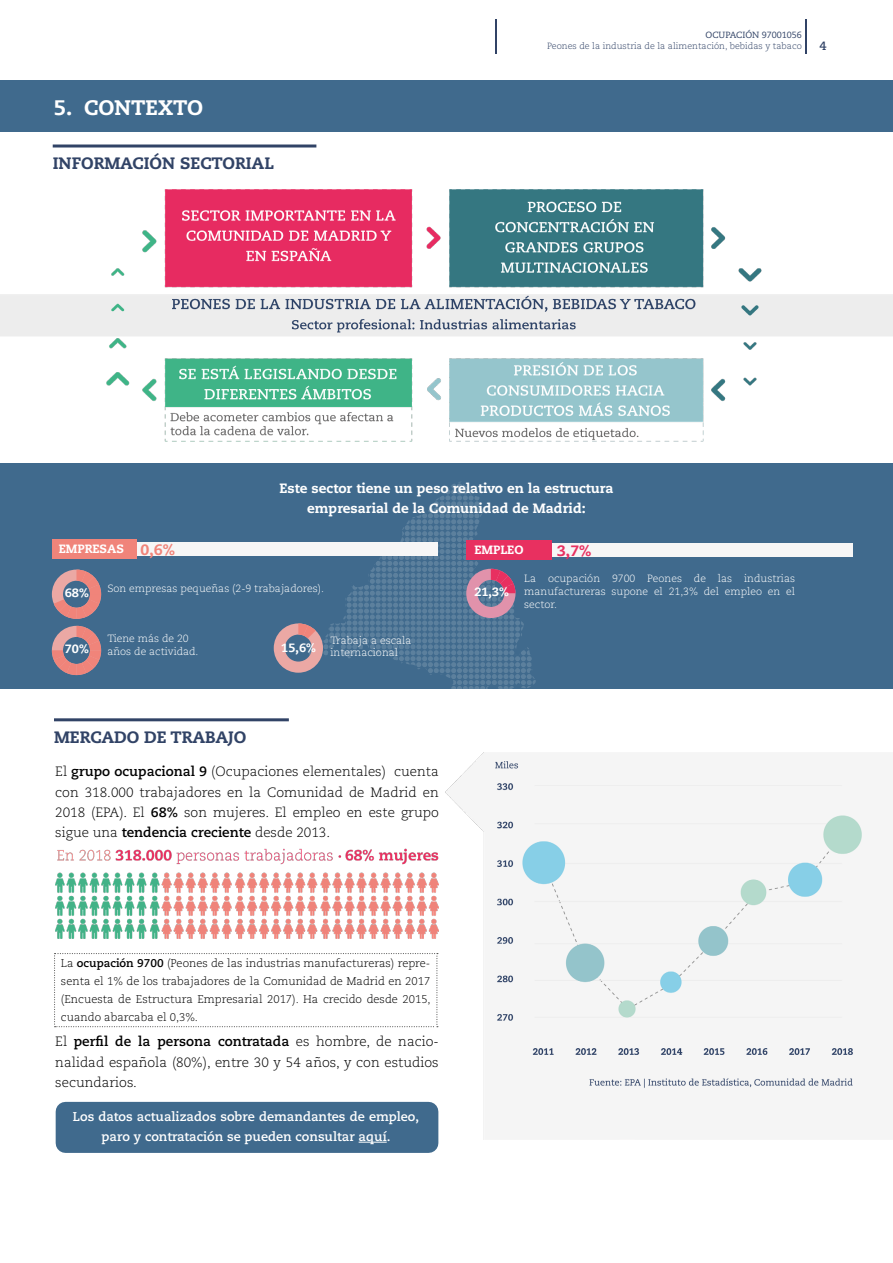
<style>
.page{position:relative;width:893px;height:1263px;background:#fff}
.page>*{position:absolute;margin:0;border:0;box-sizing:border-box;transform-origin:0 0}
.t1{font:800 21px "Caecilia LT Std";color:#fff}
.t2{font:800 16.5px "Caecilia LT Std";color:#314366}
.t3{font:800 15px "Caecilia LT Std";color:#e83060}
.t4{font:300 13.5px/20.2px "Caecilia LT Std";color:#000;text-align:justify}
.t5{font:800 13.5px/20.2px "Caecilia LT Std";color:#fff;text-align:center}
.t6{font:700 12.75px/20.2px "Caecilia LT Std";color:#fff;text-align:center}
.t7{font:800 12px "Caecilia LT Std";color:#fff}
.t8{font:700 12px "Caecilia LT Std";color:#314366}
.t9{font:300 11.25px/18px "Caecilia LT Std";color:#000;text-align:justify}
.t10{font:300 10.5px/12.6px "Caecilia LT Std";color:#fff}
.t11{font:300 9px "Caecilia LT Std";color:#314366}
.t12{font:9px "Caecilia LT Std";color:#314366}
.s1{font-size:15px;color:#f0847a}
.s2{font-weight:700}
</style>
<div class="page">
<hr style="left:805px;top:20px;width:1px;height:34px;background:#314366">
<hr style="left:496px;top:20px;width:1px;height:34px;background:#314366">
<div style="left:0;top:80px;width:893px;height:51px;background:#406a8d"></div>
<hr style="left:53px;top:144px;width:263px;height:3px;background:#314366">
<img style="left:0;top:190px;width:893px;height:252px">
<div style="left:0;top:463px;width:893px;height:225px;background:#406a8d"></div>
<div style="left:64px;top:542px;width:373px;height:13px;background:#f6f6f6"></div>
<div style="left:466px;top:544px;width:387px;height:13px;background:#f6f6f6"></div>
<div style="left:466px;top:541px;width:86px;height:19px;background:#e83060"></div>
<svg style="left:52px;top:570px;width:49px;height:49px"></svg>
<svg style="left:52px;top:626px;width:49px;height:49px"></svg>
<svg style="left:274px;top:482px;width:241px;height:207px"></svg>
<div style="left:52px;top:539px;width:84px;height:19px;background:#f0847a"></div>
<hr style="left:54px;top:718px;width:235px;height:3px;background:#314366">
<img style="left:55px;top:848px;width:384px;height:90px">
<div style="left:56px;top:1102px;width:382px;height:51px;background:#406a8d"></div>
<svg style="left:359px;top:1142px;width:28px;height:1px"></svg>
<img style="left:445px;top:752px;width:417px;height:387px">
<svg style="left:54px;top:953px;width:384px;height:74px"></svg>
<h1 class="t1" style="left:54px;top:94px;width:151px">5. CONTEXTO</h1>
<p class="t2" style="left:53px;top:153px;width:223px">INFORMACIÓN SECTORIAL</p>
<p class="t12" style="left:706px;top:29px;width:98px">OCUPACIÓN 97001056</p>
<p class="t11" style="left:547px;top:41px;width:256px">Peones de la industria de la alimentación, bebidas y tabaco</p>
<p class="t8" style="left:819px;top:39px;width:9px">4</p>
<p class="t5" style="left:280px;top:478px;width:335px">Este sector tiene un peso relativo en la estructura empresarial de la Comunidad de Madrid:</p>
<p class="t7" style="left:59px;top:541px;width:118px">EMPRESAS <span class="s1">0,6%</span></p>
<p class="t10" style="left:107px;top:583px;width:218px">Son empresas pequeñas (2-9 trabajadores).</p>
<p class="t10" style="left:524px;top:573px;width:272px;text-align:justify">La ocupación 9700 Peones de las industrias manufactureras supone el 21,3% del empleo en el sector.</p>
<p class="t7" style="left:474px;top:542px;width:51px">EMPLEO</p>
<p class="t3" style="left:557px;top:542px;width:36px">3,7%</p>
<p class="t7" style="left:65px;top:585px;width:25px">68%</p>
<p class="t7" style="left:474px;top:584px;width:36px">21,3%</p>
<p class="t7" style="left:65px;top:641px;width:25px">70%</p>
<p class="t10" style="left:107px;top:633px;width:93px">Tiene más de 20 años de actividad.</p>
<p class="t7" style="left:281px;top:640px;width:36px">15,6%</p>
<p class="t10" style="left:330px;top:634px;width:83px">Trabaja a escala internacional</p>
<p class="t2" style="left:54px;top:726px;width:194px">MERCADO DE TRABAJO</p>
<p class="t4" style="left:55px;top:762px;width:385px">El <span class="s2">grupo ocupacional 9</span> (Ocupaciones elementales) cuenta con 318.000 trabajadores en la Comunidad de Madrid en 2018 (EPA). El <span class="s2">68%</span> son mujeres. El empleo en este grupo sigue una <span class="s2">tendencia creciente</span> desde 2013.</p>
<p class="t9" style="left:61px;top:955px;width:371px">La <span class="s2">ocupación 9700</span> (Peones de las industrias manufactureras) repre&shy;senta el 1% de los trabajadores de la Comunidad de Madrid en 2017 (Encuesta de Estructura Empresarial 2017). Ha crecido desde 2015, cuando abarcaba el 0,3%.</p>
<p class="t4" style="left:55px;top:1032px;width:385px">El <span class="s2">perfil de la persona contratada</span> es hombre, de nacio&shy;nalidad española (80%), entre 30 y 54 años, y con estudios secundarios.</p>
<p class="t6" style="left:73px;top:1106px;width:348px">Los datos actualizados sobre demandantes de empleo, paro y contratación se pueden consultar aquí.</p>
</div>
